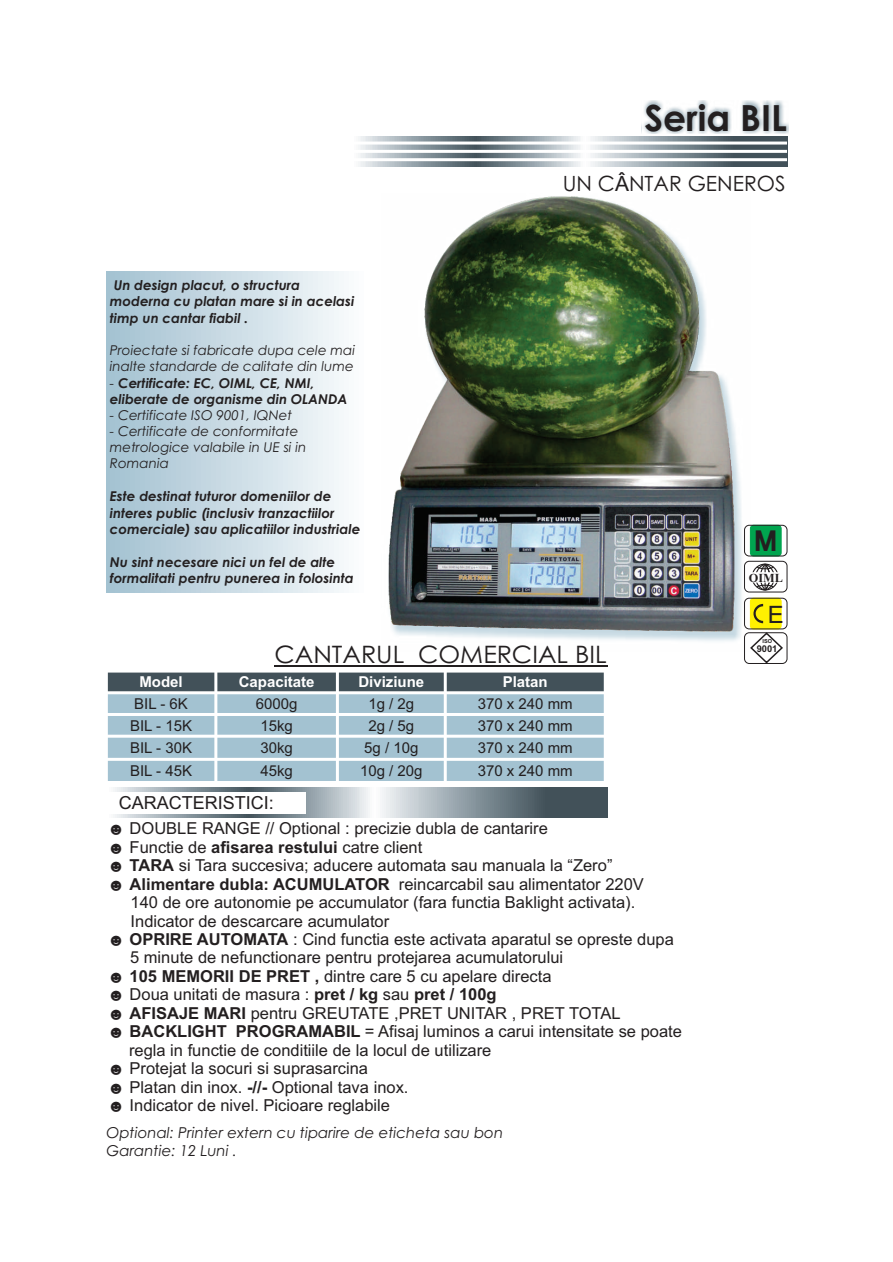
<style>
.page{position:relative;width:893px;height:1262px;background:#fff}
.page>*{position:absolute;margin:0;border:0;box-sizing:border-box;transform-origin:0 0}
.t1{font:700 36px "Century Gothic";color:#231f20}
.t2{font:700 31.95px "Vrinda";color:#231f20}
.t3{font:24px "Century Gothic";color:#231f20;scale:1.04 1}
.t4{font:24px "Arial";color:#231f20}
.t5{font:21px "Century Gothic";color:#231f20}
.t6{font:18px "Arial";color:#231f20}
.t7{font:16.5px/18.5px "Arial";color:#231f20}
.t8{font:15px "Arial";color:#231f20}
.t9{font:italic 15px/17.9px "Century Gothic";color:#231f20}
.t10{font:700 15px "Arial";color:#fff}
.t11{font:italic 700 13.5px/16.5px "Century Gothic";color:#231f20}
.t12{font:italic 13.5px/16px "Century Gothic";color:#231f20}
.t13{font:700 12.3px "Times New Roman";color:#231f20}
.t14{font:700 9.3px "Arial";color:#231f20}
.t15{font:700 5.55px "Arial";color:#231f20}
.s1{font-weight:400}
.s2{font-family:"Arial"}
.s3{font-weight:700}
</style>
<div class="page">
<svg style="left:113px;top:787px;width:494px;height:30px;background:#919ca3"></svg>
<div style="left:106px;top:792px;width:200px;height:21px;background:#fff"></div>
<div style="left:106px;top:271px;width:258px;height:321px;background:linear-gradient(to right,#a1c0d0,#fafcfd)"></div>
<svg style="left:752px;top:563px;width:26px;height:27px"></svg>
<div style="left:744px;top:561px;width:43px;height:31px;border:1px solid #231f20;border-radius:5px"></div>
<div style="left:750px;top:598px;width:31px;height:31px;background:#fff101;border:1px solid #fff101;border-radius:3px"></div>
<svg style="left:753px;top:604px;width:10px;height:19px"></svg>
<div style="left:744px;top:598px;width:43px;height:31px;border:1px solid #231f20;border-radius:5px"></div>
<div style="left:750px;top:525px;width:31px;height:31px;background:#00a54f;border:1px solid #00a54f;border-radius:3px"></div>
<div style="left:744px;top:525px;width:43px;height:31px;border:1px solid #231f20;border-radius:5px"></div>
<svg style="left:750px;top:634px;width:33px;height:28px"></svg>
<div style="left:744px;top:632px;width:43px;height:32px;border:1px solid #231f20;border-radius:5px"></div>
<hr style="left:274px;top:665px;width:333px;height:1px;background:#231f20">
<div style="left:106px;top:671px;width:110px;height:22px;background:#425159"></div>
<div style="left:216px;top:671px;width:121px;height:22px;background:#425159"></div>
<div style="left:337px;top:671px;width:108px;height:22px;background:#425159"></div>
<div style="left:445px;top:671px;width:160px;height:22px;background:#425159"></div>
<div style="left:106px;top:693px;width:110px;height:21px;background:#a3c2d1"></div>
<div style="left:216px;top:693px;width:121px;height:21px;background:#a3c2d1"></div>
<div style="left:337px;top:693px;width:108px;height:21px;background:#a3c2d1"></div>
<div style="left:445px;top:693px;width:160px;height:21px;background:#a3c2d1"></div>
<div style="left:106px;top:714px;width:110px;height:22px;background:#a3c2d1"></div>
<div style="left:216px;top:714px;width:121px;height:22px;background:#a3c2d1"></div>
<div style="left:337px;top:714px;width:108px;height:22px;background:#a3c2d1"></div>
<div style="left:445px;top:714px;width:160px;height:22px;background:#a3c2d1"></div>
<div style="left:106px;top:736px;width:110px;height:23px;background:#a3c2d1"></div>
<div style="left:216px;top:736px;width:121px;height:23px;background:#a3c2d1"></div>
<div style="left:337px;top:736px;width:108px;height:23px;background:#a3c2d1"></div>
<div style="left:445px;top:736px;width:160px;height:23px;background:#a3c2d1"></div>
<div style="left:106px;top:759px;width:110px;height:23px;background:#a3c2d1"></div>
<div style="left:216px;top:759px;width:121px;height:23px;background:#a3c2d1"></div>
<div style="left:337px;top:759px;width:108px;height:23px;background:#a3c2d1"></div>
<div style="left:445px;top:759px;width:160px;height:23px;background:#a3c2d1"></div>
<hr style="left:105px;top:669px;width:3px;height:115px;background:#fff">
<hr style="left:214px;top:669px;width:3px;height:115px;background:#fff">
<hr style="left:336px;top:669px;width:3px;height:115px;background:#fff">
<hr style="left:444px;top:669px;width:3px;height:115px;background:#fff">
<hr style="left:603px;top:669px;width:3px;height:115px;background:#fff">
<hr style="left:105px;top:781px;width:501px;height:3px;background:#fff">
<hr style="left:105px;top:758px;width:501px;height:3px;background:#fff">
<hr style="left:105px;top:734px;width:501px;height:3px;background:#fff">
<hr style="left:105px;top:713px;width:501px;height:3px;background:#fff">
<hr style="left:105px;top:691px;width:501px;height:3px;background:#fff">
<hr style="left:105px;top:669px;width:501px;height:3px;background:#fff">
<svg style="left:358px;top:136px;width:429px;height:30px;background:#919da3"></svg>
<hr style="left:352px;top:150px;width:435px;height:3px;background:#fff">
<hr style="left:352px;top:141px;width:435px;height:3px;background:#fff">
<hr style="left:352px;top:158px;width:435px;height:3px;background:#fff">
<svg style="left:641px;top:101px;width:148px;height:33px"></svg>
<div style="left:381px;top:193px;width:369px;height:459px;background:#fefefe"></div>
<img style="left:388px;top:196px;width:354px;height:444px">
<h1 class="t1" style="left:644px;top:104px;width:144px">Seria BIL</h1>
<p class="t11" style="left:110px;top:278px;width:246px">Un design placut, o structura moderna cu platan mare si in acelasi timp un cantar fiabil .</p>
<p class="t12" style="left:110px;top:343px;width:247px">Proiectate si fabricate dupa cele mai inalte standarde de calitate din lume</p>
<p class="t11" style="left:110px;top:376px;width:239px"><span class="s1">-</span> Certificate: EC, OIML, CE, NMI, eliberate de organisme din OLANDA</p>
<p class="t12" style="left:110px;top:408px;width:184px">- Certificate ISO 9001, IQNet</p>
<p class="t12" style="left:110px;top:424px;width:198px">- Certificate de conformitate metrologice valabile in UE si in<br>Romania</p>
<p class="t11" style="left:110px;top:489px;width:252px">Este destinat tuturor domeniilor de interes public (inclusiv tranzactiilor comerciale) sau aplicatiilor industriale</p>
<p class="t11" style="left:110px;top:555px;width:245px">Nu sint necesare nici un fel de alte formalitati pentru punerea in folosinta</p>
<p class="t5" style="left:563px;top:175px;width:224px">UN C<span class="s2">Â</span>NTAR GENEROS</p>
<h2 class="t2" style="left:753px;top:519px;width:26px">M</h2>
<p class="t13" style="left:748px;top:573px;width:36px">OIML</p>
<h3 class="t4" style="left:768px;top:605px;width:17px">E</h3>
<h3 class="t3" style="left:274px;top:645px;width:321px">CANTARUL COMERCIAL BIL</h3>
<p class="t10" style="left:139px;top:676px;width:45px">Model</p>
<p class="t10" style="left:239px;top:676px;width:77px">Capacitate</p>
<p class="t10" style="left:358px;top:676px;width:67px">Diviziune</p>
<p class="t10" style="left:502px;top:676px;width:47px">Platan</p>
<p class="t8" style="left:134px;top:698px;width:55px">BIL - 6K</p>
<p class="t8" style="left:256px;top:698px;width:43px">6000g</p>
<p class="t8" style="left:368px;top:698px;width:47px">1g / 2g</p>
<p class="t8" style="left:477px;top:698px;width:97px">370 x 240 mm</p>
<p class="t8" style="left:130px;top:719px;width:63px">BIL - 15K</p>
<p class="t8" style="left:260px;top:719px;width:34px">15kg</p>
<p class="t8" style="left:368px;top:719px;width:47px">2g / 5g</p>
<p class="t8" style="left:477px;top:719px;width:97px">370 x 240 mm</p>
<p class="t8" style="left:130px;top:742px;width:63px">BIL - 30K</p>
<p class="t8" style="left:260px;top:742px;width:34px">30kg</p>
<p class="t8" style="left:364px;top:742px;width:56px">5g / 10g</p>
<p class="t8" style="left:477px;top:742px;width:97px">370 x 240 mm</p>
<p class="t8" style="left:130px;top:765px;width:63px">BIL - 45K</p>
<p class="t8" style="left:260px;top:765px;width:34px">45kg</p>
<p class="t8" style="left:360px;top:765px;width:64px">10g / 20g</p>
<p class="t8" style="left:477px;top:765px;width:97px">370 x 240 mm</p>
<p class="t6" style="left:119px;top:796px;width:157px">CARACTERISTICI:</p>
<p class="t7" style="left:108px;top:821px;width:442px">☻ DOUBLE RANGE // Optional : precizie dubla de cantarire ☻ Functie de <span class="s3">afisarea restului</span> catre client</p>
<p class="t7" style="left:108px;top:857px;width:506px">☻ <span class="s3">TARA</span> si Tara succesiva; aducere automata sau manuala la “Zero”</p>
<p class="t7" style="left:108px;top:876px;width:537px">☻ <span class="s3">Alimentare dubla: ACUMULATOR</span> reincarcabil sau alimentator 220V</p>
<p class="t7" style="left:131px;top:894px;width:506px">140 de ore autonomie pe accumulator (fara functia Baklight activata).</p>
<p class="t7" style="left:131px;top:913px;width:260px">Indicator de descarcare acumulator</p>
<p class="t7" style="left:108px;top:931px;width:568px">☻ <span class="s3">OPRIRE AUTOMATA</span> : Cind functia este activata aparatul se opreste dupa</p>
<p class="t7" style="left:130px;top:950px;width:434px">5 minute de nefunctionare pentru protejarea acumulatorului</p>
<p class="t7" style="left:108px;top:968px;width:445px">☻ <span class="s3">105 MEMORII DE PRET ,</span> dintre care 5 cu apelare directa</p>
<p class="t7" style="left:108px;top:986px;width:390px">☻ Doua unitati de masura : <span class="s3">pret / kg</span> sau <span class="s3">pret / 100g</span></p>
<p class="t7" style="left:108px;top:1005px;width:514px">☻ <span class="s3">AFISAJE MARI</span> pentru GREUTATE ,PRET UNITAR , PRET TOTAL</p>
<p class="t7" style="left:129px;top:1023px;width:554px;text-indent:-21px">☻ <span class="s3">BACKLIGHT PROGRAMABIL</span> = Afisaj luminos a carui intensitate se poate regla in functie de conditiile de la locul de utilizare</p>
<p class="t7" style="left:108px;top:1060px;width:302px">☻ Protejat la socuri si suprasarcina<br>☻ Platan din inox. <span class="s3">-//-</span> Optional tava inox. ☻ Indicator de nivel. Picioare reglabile</p>
<p class="t9" style="left:106px;top:1124px;width:398px">Optional: Printer extern cu tiparire de eticheta sau bon<br>Garantie: 12 Luni .</p>
<p class="t15" style="left:762px;top:639px;width:11px">ISO</p>
<p class="t14" style="left:756px;top:645px;width:22px">9001</p>
</div>
